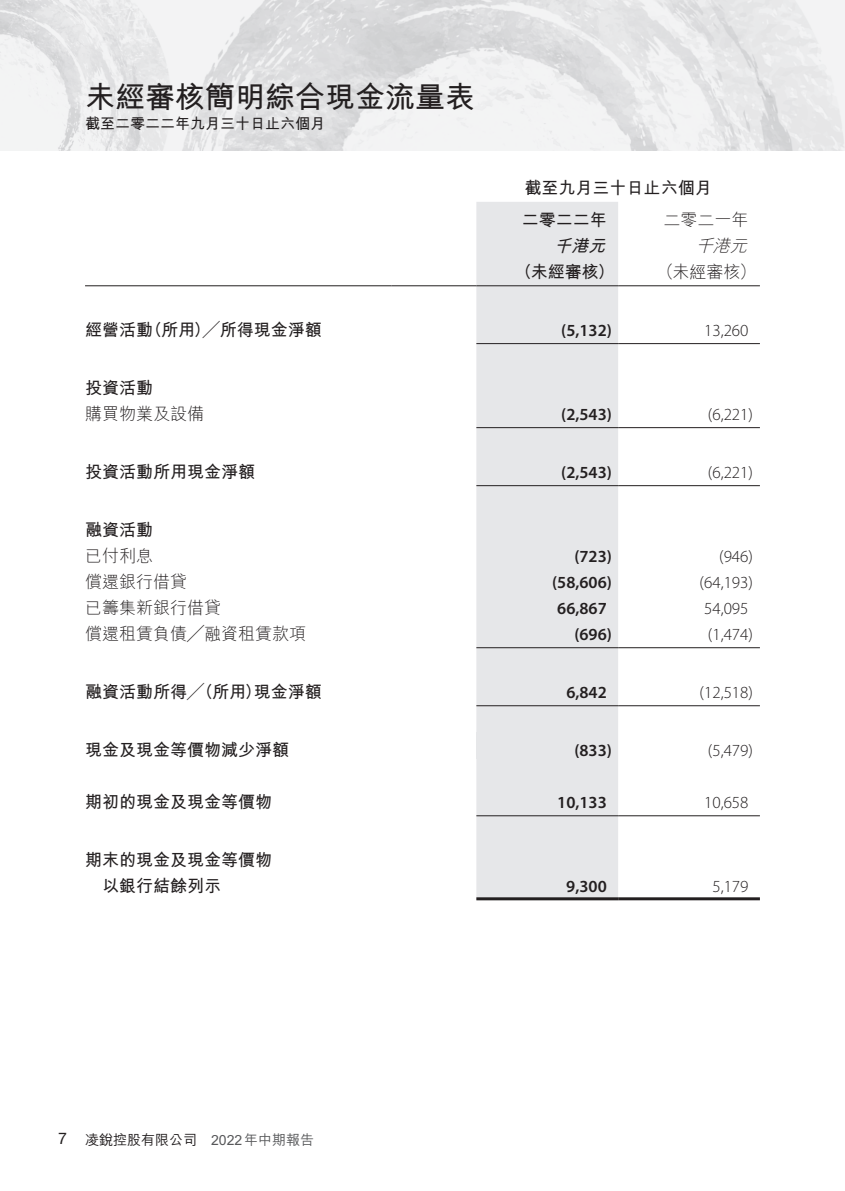
<style>
.page{position:relative;width:845px;height:1191px;background:#fff}
.page>*{position:absolute;margin:0;border:0;box-sizing:border-box;transform-origin:0 0}
.t1{font:700 30px "M Hei HK";color:#231f20}
.t2{font:700 17px "M Hei HK";color:#231f20}
.t3{font:300 17px "Myriad Pro";color:#231f20}
.t4{font:600 17px "Myriad Pro";color:#231f20}
.t5{font:300 17px "M Hei HK";color:#231f20}
.t6{font:italic 300 17px "M Hei HK";color:#231f20}
.t7{font:italic 700 17px "M Hei HK";color:#231f20}
.t8{font:16px "Helvetica Neue LT Std";color:#231f20}
.t9{font:700 15px "M Hei HK";color:#231f20}
.t10{font:500 14px "M Hei HK";color:#57585a}
.t11{font:500 14px "M Hei HK";color:#231f20}
.s1{font-family:"Noto Sans CJ Ksc";font-weight:400}
</style>
<div class="page">
<img style="left:0;top:0;width:845px;height:151px">
<div style="left:476px;top:202px;width:142px;height:695px;background:#e6e7e9"></div>
<hr style="left:85px;top:285px;width:306px;height:1px;background:#231f20">
<hr style="left:391px;top:285px;width:85px;height:1px;background:#231f20">
<hr style="left:476px;top:285px;width:142px;height:1px;background:#231f20">
<hr style="left:618px;top:285px;width:142px;height:1px;background:#231f20">
<hr style="left:476px;top:343px;width:142px;height:1px;background:#231f20">
<hr style="left:618px;top:343px;width:142px;height:1px;background:#231f20">
<hr style="left:476px;top:427px;width:142px;height:1px;background:#231f20">
<hr style="left:618px;top:427px;width:142px;height:1px;background:#231f20">
<hr style="left:476px;top:485px;width:142px;height:1px;background:#231f20">
<hr style="left:618px;top:485px;width:142px;height:1px;background:#231f20">
<hr style="left:476px;top:647px;width:142px;height:1px;background:#231f20">
<hr style="left:618px;top:647px;width:142px;height:1px;background:#231f20">
<hr style="left:476px;top:705px;width:142px;height:1px;background:#231f20">
<hr style="left:618px;top:705px;width:142px;height:1px;background:#231f20">
<div style="left:476px;top:732px;width:142px;height:26px;background:#e6e7e9"></div>
<hr style="left:476px;top:815px;width:142px;height:1px;background:#231f20">
<hr style="left:618px;top:815px;width:142px;height:1px;background:#231f20">
<hr style="left:476px;top:897px;width:142px;height:3px;background:#231f20">
<hr style="left:618px;top:897px;width:142px;height:3px;background:#231f20">
<h1 class="t1" style="left:85px;top:75px;width:391px">未經審核簡明綜合現金流量表</h1>
<p class="t9" style="left:85px;top:112px;width:241px">截至二零二二年九月三十日止六個月</p>
<p class="t2" style="left:524px;top:175px;width:188px">截至九月三十日止六個月</p>
<p class="t5" style="left:663px;top:207px;width:86px">二零二一年</p>
<p class="t2" style="left:522px;top:207px;width:86px">二零二二年</p>
<p class="t7" style="left:554px;top:233px;width:58px">千港元</p>
<p class="t6" style="left:696px;top:233px;width:59px">千港元</p>
<p class="t2" style="left:515px;top:259px;width:101px">（未經審核）</p>
<p class="t5" style="left:657px;top:259px;width:100px">（未經審核(</p>
<p class="t2" style="left:145px;top:317px;width:178px">（所用）╱所得現金淨額</p>
<p class="t2" style="left:85px;top:317px;width:69px">經營活動</p>
<p class="t4" style="left:561px;top:319px;width:52px">)5,132(</p>
<p class="t3" style="left:704px;top:321px;width:46px">13,260</p>
<p class="t2" style="left:85px;top:375px;width:69px">投資活動</p>
<p class="t5" style="left:85px;top:402px;width:120px">購買物業及設備</p>
<p class="t4" style="left:561px;top:403px;width:52px">)2,543(</p>
<p class="t3" style="left:708px;top:405px;width:47px">)6,221(</p>
<p class="t2" style="left:85px;top:459px;width:171px">投資活動所用現金淨額</p>
<p class="t4" style="left:561px;top:461px;width:52px">)2,543(</p>
<p class="t3" style="left:708px;top:463px;width:47px">)6,221(</p>
<p class="t2" style="left:85px;top:517px;width:69px">融資活動</p>
<p class="t5" style="left:85px;top:544px;width:69px">已付利息</p>
<p class="t4" style="left:574px;top:545px;width:39px">)723(</p>
<p class="t3" style="left:719px;top:547px;width:35px">)946(</p>
<p class="t5" style="left:85px;top:570px;width:103px">償還銀行借貸</p>
<p class="t4" style="left:552px;top:571px;width:61px">)58,606(</p>
<p class="t3" style="left:699px;top:573px;width:55px">)64,193(</p>
<p class="t5" style="left:85px;top:596px;width:137px">已籌集新銀行借貸</p>
<p class="t4" style="left:557px;top:597px;width:51px">66,867</p>
<p class="t3" style="left:704px;top:599px;width:46px">54,095</p>
<p class="t5" style="left:85px;top:622px;width:222px">償還租賃負債╱融資租賃款項</p>
<p class="t4" style="left:574px;top:623px;width:39px">)696(</p>
<p class="t3" style="left:708px;top:625px;width:47px">)1,474(</p>
<p class="t2" style="left:85px;top:679px;width:178px">融資活動所得╱（所用）</p>
<p class="t2" style="left:254px;top:679px;width:69px">現金淨額</p>
<p class="t4" style="left:566px;top:681px;width:42px">6,842</p>
<p class="t3" style="left:699px;top:683px;width:55px">)12,518(</p>
<p class="t2" style="left:85px;top:737px;width:205px">現金及現金等價物減少淨額</p>
<p class="t4" style="left:574px;top:739px;width:39px">)833(</p>
<p class="t3" style="left:708px;top:741px;width:47px">)5,479(</p>
<p class="t2" style="left:85px;top:789px;width:188px">期初的現金及現金等價物</p>
<p class="t4" style="left:557px;top:791px;width:51px">10,133</p>
<p class="t3" style="left:704px;top:793px;width:46px">10,658</p>
<p class="t2" style="left:85px;top:847px;width:188px">期末的現金及現金等價物</p>
<p class="t2" style="left:102px;top:873px;width:120px">以銀行結餘列示</p>
<p class="t4" style="left:566px;top:875px;width:42px">9,300</p>
<p class="t3" style="left:712px;top:877px;width:38px">5,179</p>
<p class="t8" style="left:58px;top:1128px;width:10px">7</p>
<p class="t11" style="left:85px;top:1130px;width:113px">凌<span class="s1">銳</span>控股有限公司</p>
<p class="t10" style="left:211px;top:1130px;width:104px">2022年中期報告</p>
</div>
